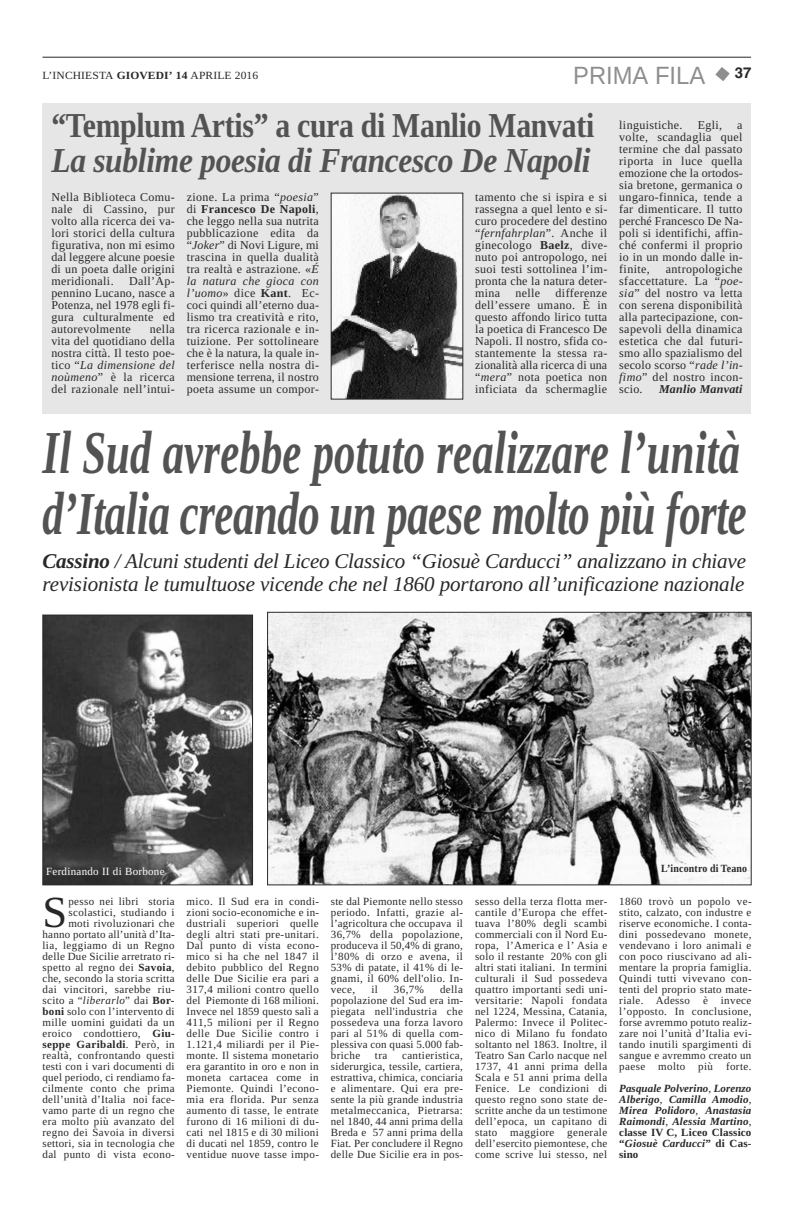
<style>
.page{position:relative;width:794px;height:1219px;background:#fff}
.page>*{position:absolute;margin:0;border:0;box-sizing:border-box;transform-origin:0 0}
.t1{font:italic 700 61px/61px "Liberation Serif";letter-spacing:.005em;color:#535353;scale:.7 1}
.t2{font:44.6px "Liberation Serif";color:#282828}
.t3{font:700 35px "Liberation Serif";letter-spacing:-.01em;color:#535353;scale:.85 1}
.t4{font:italic 700 35px "Liberation Serif";letter-spacing:-.01em;color:#535353;scale:.9 1}
.t5{font:25px "Liberation Sans";color:#8e8e8e;scale:.95 1}
.t6{font:italic 21px/23px "Liberation Serif";letter-spacing:-.005em;color:#282828}
.t7{font:12px/12px "Liberation Serif";letter-spacing:.03em;color:#282828;text-align:justify}
.t8{font:italic 700 12px "Liberation Serif";letter-spacing:.02em;color:#282828}
.t9{font:11px/11px "Liberation Serif";letter-spacing:.035em;color:#282828;text-align:justify}
.t10{font:italic 700 11px/11px "Liberation Serif";letter-spacing:.015em;color:#282828;text-align:justify}
.t11{font:11px "Liberation Serif";letter-spacing:.01em;color:#282828;scale:1.05 1}
.t12{font:11px "Liberation Serif";letter-spacing:.025em;color:#fff}
.t13{font:700 11px "Liberation Serif";letter-spacing:.02em;color:#282828;scale:.9 1}
.s1{font-weight:700}
.s2{font-style:italic}
.s3{font-weight:400;font-style:normal}
.s4{font-style:normal}
</style>
<div class="page">
<svg style="left:715px;top:67px;width:14px;height:14px"></svg>
<hr style="left:43px;top:57px;width:708px;height:1px;background:#282828">
<img style="left:269px;top:614px;width:480px;height:269px">
<div style="left:267px;top:612px;width:484px;height:273px;border:1px solid #282828"></div>
<div style="left:43px;top:104px;width:708px;height:310px;background:#e6e6e6"></div>
<img style="left:333px;top:195px;width:128px;height:202px">
<div style="left:331px;top:193px;width:132px;height:206px;border:1px solid #282828"></div>
<img style="left:45px;top:617px;width:206px;height:266px">
<div style="left:43px;top:615px;width:210px;height:270px;border:1px solid #282828"></div>
<p class="t11" style="left:43px;top:69px;width:207px">L’INCHIESTA <span class="s1">GIOVEDI’ 14</span> APRILE 2016</p>
<h3 class="t5" style="left:573px;top:61px;width:189px">PRIMA FILA <sup>37</sup></h3>
<h3 class="t3" style="left:51px;top:104px;width:640px">“Templum Artis” a cura di Manlio Manvati</h3>
<h3 class="t4" style="left:51px;top:139px;width:600px">La sublime poesia di Francesco De Napoli</h3>
<p class="t7" style="left:51px;top:191px;width:125px">Nella Biblioteca Comu&shy;nale di Cassino, pur volto alla ricerca dei va&shy;lori storici della cultura figurativa, non mi esimo dal leggere alcune poesie di un poeta dalle origini meridionali.</p>
<p class="t7" style="left:475px;top:191px;width:134px">tamento che si ispira e si rassegna a quel lento e si&shy;curo procedere del destino “<span class="s2">fernfahrplan</span>”. Anche il ginecologo <span class="s1">Baelz</span>, dive&shy;nuto poi antropologo, nei suoi testi sottolinea l’im&shy;pronta che la natura deter&shy;mina</p>
<p class="t7" style="left:187px;top:191px;width:134px">zione. La prima “<span class="s2">poesia</span>” di <span class="s1">Francesco De Napoli</span>, che leggo nella sua nutrita pubblicazione edita da “<span class="s2">Joker</span>” di Novi Ligure, mi trascina in quella dualità tra realtà e astrazione. «<span class="s2">É la natura che gioca con l’uomo</span>» dice <span class="s1">Kant</span>. Ec&shy;coci quindi all’eterno dua&shy;lismo tra creatività e rito, tra ricerca razionale e in&shy;tuizione. Per sottolineare che è la natura, la quale in&shy;terferisce nella nostra di&shy;mensione terrena, il nostro poeta assume un compor-</p>
<p class="t7" style="left:51px;top:275px;width:125px;text-indent:78px">Dall’Ap&shy;pennino Lucano, nasce a Potenza, nel 1978 egli fi&shy;gura culturalmente ed autorevolmente</p>
<p class="t7" style="left:475px;top:287px;width:134px;text-indent:80px">differenze dell’essere umano. È in questo affondo lirico tutta la poetica di Francesco De Napoli. Il nostro, sfida co&shy;stantemente la stessa ra&shy;zionalità alla ricerca di una “<span class="s2">mera</span>” nota poetica non inficiata da schermaglie</p>
<p class="t7" style="left:515px;top:287px;width:26px">nelle</p>
<p class="t7" style="left:51px;top:323px;width:125px;text-indent:99px">nella vita del quotidiano della nostra città. Il testo poe&shy;tico “<span class="s2">La dimensione del noùmeno</span>” è la ricerca del razionale nell’intui-</p>
<p class="t7" style="left:619px;top:119px;width:65px">linguistiche.</p>
<p class="t7" style="left:697px;top:119px;width:26px">Egli,</p>
<p class="t7" style="left:619px;top:119px;width:125px;text-indent:118px">a volte, scandaglia quel termine che dal passato riporta in luce quella emozione che la ortodos&shy;sia bretone, germanica o ungaro-finnica, tende a far dimenticare. Il tutto perché Francesco De Na&shy;poli si identifichi, affin&shy;ché confermi il proprio io in un mondo dalle in&shy;finite,</p>
<p class="t7" style="left:619px;top:263px;width:125px;text-indent:47px">antropologiche sfaccettature. La “<span class="s2">poe&shy;sia</span>” del nostro va letta con serena disponibilità alla partecipazione, con&shy;sapevoli della dinamica estetica che dal futuri&shy;smo allo spazialismo del secolo scorso “<span class="s2">rade l’in&shy;fimo</span>” del nostro incon&shy;scio.</p>
<p class="t8" style="left:659px;top:382px;width:85px">Manlio Manvati</p>
<h1 class="t1" style="left:43px;top:421px;width:1007px">Il Sud avrebbe potuto realizzare l’unità d’Italia creando un paese molto più forte</h1>
<h3 class="t6" style="left:43px;top:549px;width:705px"><span class="s1">Cassino</span> / Alcuni studenti del Liceo Classico “Giosuè Carducci” analizzano in chiave revisionista le tumultuose vicende che nel 1860 portarono all’unificazione nazionale</h3>
<p class="t12" style="left:46px;top:865px;width:120px">Ferdinando II di Borbone</p>
<p class="t13" style="left:661px;top:862px;width:97px">L’incontro di Teano</p>
<p class="t9" style="left:42px;top:896px;width:134px;text-align:right">pesso nei libri storia scolastici, studiando i<br>moti rivoluzionari che hanno portato all’unità d’Ita&shy;lia, leggiamo di un Regno delle Due Sicilie arretrato ri&shy;spetto al regno dei <span class="s1">Savoia</span>, che, secondo la storia scritta dai vincitori, sarebbe riu&shy;scito a “<span class="s2">liberarlo</span>” dai <span class="s1">Bor&shy;boni</span> solo con l’intervento di mille uomini guidati da un eroico condottiero, <span class="s1">Giu&shy;seppe Garibaldi</span>. Però, in realtà, confrontando questi testi con i vari documenti di quel periodo, ci rendiamo fa&shy;cilmente conto che prima dell’unità d’Italia noi face&shy;vamo parte di un regno che era molto più avanzato del regno dei Savoia in diversi settori, sia in tecnologia che dal punto di vista econo-</p>
<p class="t9" style="left:187px;top:896px;width:134px">mico. Il Sud era in condi&shy;zioni socio-economiche e in&shy;dustriali superiori quelle degli altri stati pre-unitari.<br>Dal punto di vista econo&shy;mico si ha che nel 1847 il debito pubblico del Regno delle Due Sicilie era pari a 317,4 milioni contro quello del Piemonte di 168 milioni.<br>Invece nel 1859 questo salì a 411,5 milioni per il Regno delle Due Sicilie contro i 1.121,4 miliardi per il Pie&shy;monte. Il sistema monetario era garantito in oro e non in moneta cartacea come in Piemonte. Quindi l’econo&shy;mia era florida. Pur senza aumento di tasse, le entrate furono di 16 milioni di du&shy;cati nel 1815 e di 30 milioni di ducati nel 1859, contro le ventidue nuove tasse impo-</p>
<p class="t9" style="left:331px;top:896px;width:134px">ste dal Piemonte nello stesso periodo. Infatti, grazie al&shy;l’agricoltura che occupava il 36,7% della popolazione, produceva il 50,4% di grano, l’80% di orzo e avena, il 53% di patate, il 41% di le&shy;gnami, il 60% dell'olio. In&shy;vece,</p>
<h2 class="t2" style="left:43px;top:885px;width:26px">S</h2>
<p class="t9" style="left:331px;top:984px;width:134px;text-indent:109px">della popolazione del Sud era im&shy;piegata nell'industria che possedeva una forza lavoro pari al 51% di quella com&shy;plessiva con quasi 5.000 fab&shy;briche</p>
<p class="t9" style="left:371px;top:984px;width:8px">il</p>
<p class="t9" style="left:394px;top:984px;width:31px">36,7%</p>
<p class="t9" style="left:331px;top:1050px;width:134px;text-indent:71px">cantieristica, siderurgica, tessile, cartiera, estrattiva, chimica, conciaria e alimentare. Qui era pre&shy;sente la più grande industria metalmeccanica, Pietrarsa: nel 1840, 44 anni prima della Breda e 57 anni prima della Fiat. Per concludere il Regno delle Due Sicilie era in pos-</p>
<p class="t9" style="left:375px;top:1050px;width:14px">tra</p>
<p class="t9" style="left:475px;top:896px;width:134px">sesso della terza flotta mer&shy;cantile d’Europa che effet&shy;tuava l’80% degli scambi commerciali con il Nord Eu&shy;ropa, l’America e l’ Asia e solo il restante 20% con gli altri stati italiani. In termini culturali il Sud possedeva quattro importanti sedi uni&shy;versitarie: Napoli fondata nel 1224, Messina, Catania, Palermo: Invece il Politec&shy;nico di Milano fu fondato soltanto nel 1863. Inoltre, il Teatro San Carlo nacque nel 1737, 41 anni prima della Scala e 51 anni prima della Fenice. Le condizioni di questo regno sono state de&shy;scritte anche da un testimone dell’epoca, un capitano di stato maggiore generale dell’esercito piemontese, che come scrive lui stesso, nel</p>
<p class="t9" style="left:619px;top:896px;width:134px">1860 trovò un popolo ve&shy;stito, calzato, con industre e riserve economiche. I conta&shy;dini possedevano monete, vendevano i loro animali e con poco riuscivano ad ali&shy;mentare la propria famiglia.<br>Quindi tutti vivevano con&shy;tenti del proprio stato mate&shy;riale. Adesso è invece l’opposto. In conclusione, forse avremmo potuto realiz&shy;zare noi l’unità d’Italia evi&shy;tando inutili spargimenti di sangue e avremmo creato un paese molto più forte.</p>
<p class="t10" style="left:619px;top:1083px;width:134px">Pasquale Polverino<span class="s3">,</span> Lorenzo Alberigo<span class="s3">,</span> Camilla Amodio<span class="s3">, </span>Mirea Polidoro<span class="s3">,</span> Anastasia Raimondi<span class="s3">,</span> Alessia Martino<span class="s3">, </span><span class="s4">classe IV C, Liceo Classico “</span>Giosuè Carducci<span class="s4">” di Cas&shy;sino</span></p>
</div>
